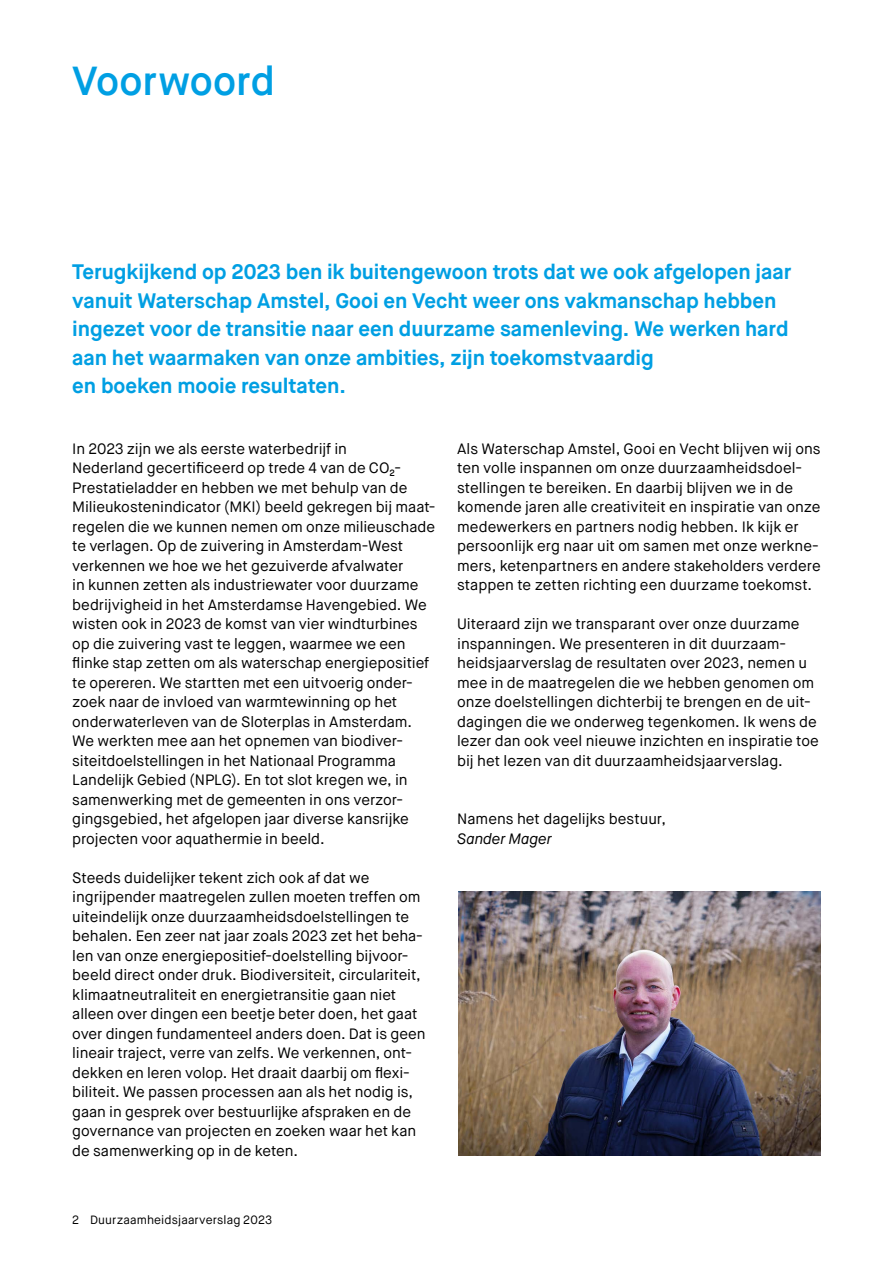
<style>
.page{position:relative;width:893px;height:1263px;background:#fff}
.page>*{position:absolute;margin:0;border:0;box-sizing:border-box;transform-origin:0 0}
.Kop_2_demi{font:600 40.5px "Maison Neue";color:#009fe3}
.P_intro{font:700 21px/28.5px "Maison Neue";letter-spacing:-.005em;color:#009fe3}
.P_broodtekst{font:15px/19.5px "Maison Neue";letter-spacing:-.005em;color:#000}
.P_broodtekst-2{font:italic 15px "Maison Neue";color:#000}
.t1{font:12px "Maison Neue";letter-spacing:.01em;color:#000}
</style>
<div class="page">
<img style="left:458px;top:891px;width:363px;height:265px">
<h2 class="Kop_2_demi" style="left:72px;top:55px;width:204px">Voorwoord</h2>
<p class="P_intro" style="left:72px;top:258px;width:721px">Terugkijkend op 2023 ben ik buitengewoon trots dat we ook afgelopen jaar vanuit Waterschap Amstel, Gooi en Vecht weer ons vakmanschap hebben ingezet voor de transitie naar een duurzame samenleving. We werken hard aan het waarmaken van onze ambities, zijn toekomstvaardig<br>en boeken mooie resultaten.</p>
<p class="P_broodtekst" style="left:72px;top:439px;width:365px">In 2023 zijn we als eerste waterbedrijf in<br>-Nederland gecertificeerd op trede 4 van de CO₂- Prestatie-ladder en hebben we met behulp van de -Milieukostenindicator (MKI) beeld gekregen bij maat&shy;regelen die we kunnen nemen om onze -milieuschade te verlagen. Op de -zuivering in -Amsterdam-West verkennen we hoe we het -gezuiverde afvalwater<br>in kunnen zetten als industrie-water voor duurzame bedrijvigheid in het -Amsterdamse Havengebied. We wisten ook in 2023 de komst van vier wind-turbines op die zuivering vast te leggen, waarmee we een flinke stap zetten om als waterschap energie-positief te opereren. We startten met een uitvoerig onder&shy;zoek naar de invloed van warmtewinning op het -onderwaterleven van de Sloterplas in Amsterdam.<br>We werkten mee aan het opnemen van biodiver&shy;siteitdoelstellingen in het -Nationaal Programma Landelijk Gebied (NPLG). En tot slot kregen we, in samenwerking met de -gemeenten in ons verzor&shy;gingsgebied, het -afgelopen jaar diverse kansrijke projecten voor aquathermie in beeld.</p>
<p class="P_broodtekst" style="left:72px;top:868px;width:355px">Steeds duidelijker tekent zich ook af dat we -ingrijpender maatregelen zullen moeten treffen om uiteindelijk onze duurzaamheidsdoelstellingen te behalen. Een zeer nat jaar zoals 2023 zet het beha&shy;len van onze energiepositief-doelstelling bijvoor&shy;beeld direct onder druk. Biodiversiteit, -circulariteit, klimaatneutraliteit en energietransitie gaan niet alleen over dingen een beetje beter doen, het gaat over dingen fundamenteel anders doen. Dat is geen lineair traject, verre van zelfs. We verkennen, ont&shy;dekken en leren volop. Het draait daarbij om flexi&shy;biliteit. We passen processen aan als het nodig is, gaan in gesprek over bestuurlijke afspraken en de governance van projecten en zoeken waar het kan de samenwerking op in de keten.</p>
<p class="t1" style="left:72px;top:1212px;width:201px">2 Duurzaamheidsjaarverslag 2023</p>
<p class="P_broodtekst" style="left:457px;top:439px;width:365px">Als Waterschap Amstel, Gooi en Vecht blijven wij ons ten volle inspannen om onze duurzaamheidsdoel&shy;stellingen te -bereiken. En daarbij blijven we in de komende jaren alle creativiteit en inspiratie van onze medewerkers en partners nodig hebben. Ik kijk er persoonlijk erg naar uit om samen met onze werkne&shy;mers, ketenpartners en andere stakeholders verdere stappen te zetten richting een duurzame toekomst.</p>
<p class="P_broodtekst" style="left:457px;top:614px;width:363px">Uiteraard zijn we transparant over onze duurzame inspanningen. We presenteren in dit duurzaam&shy;heidsjaarverslag de resultaten over 2023, nemen u mee in de maatregelen die we hebben genomen om onze doelstellingen dichterbij te brengen en de uit&shy;dagingen die we onderweg tegenkomen. Ik wens de lezer dan ook veel nieuwe inzichten en inspiratie toe bij het lezen van dit duurzaamheidsjaarverslag.</p>
<p class="P_broodtekst" style="left:457px;top:809px;width:210px">Namens het dagelijks bestuur,</p>
<p class="P_broodtekst-2" style="left:457px;top:829px;width:96px">Sander Mager</p>
</div>
